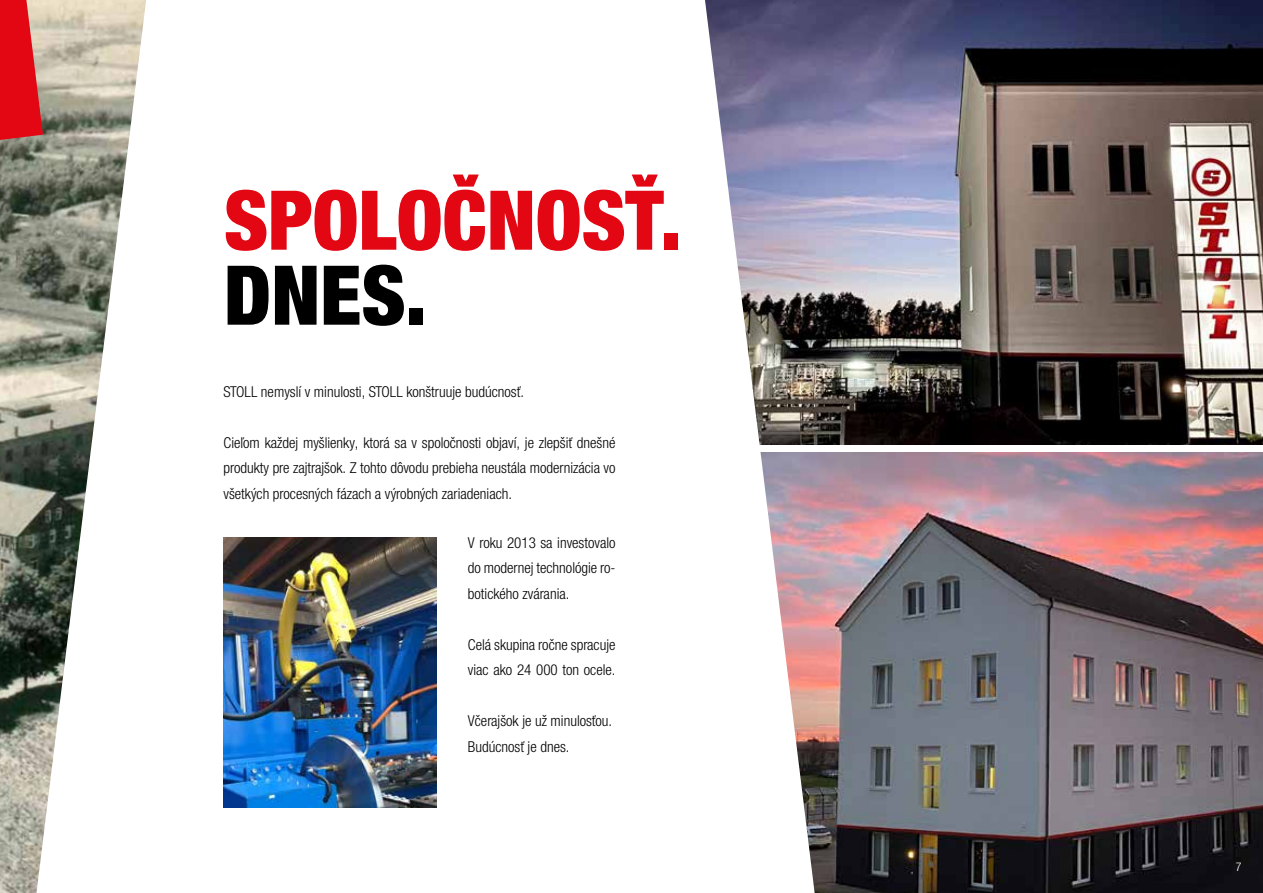
<style>
.page{position:relative;width:1263px;height:893px;background:#fff}
.page>*{position:absolute;margin:0;border:0;box-sizing:border-box;transform-origin:0 0}
.t1{font:900 condensed 82.5px "Helvetica Neue LTW1 G";color:#e30613}
.t2{font:900 condensed 82.5px "Helvetica Neue LTW1 G";color:#000}
.t3{font:300 condensed 15px/25.5px "Helvetica Neue LTW1 G";color:#000;text-align:justify}
.t4{font:300 condensed 12px "Helvetica Neue LTW1 G";color:#fff}
</style>
<div class="page">
<img style="left:0;top:0;width:146px;height:893px">
<img style="left:815px;top:452px;width:448px;height:441px">
<img style="left:815px;top:0;width:448px;height:444px">
<img style="left:705px;top:0;width:110px;height:893px">
<svg style="left:0;top:0;width:43px;height:140px;background:#dd2c33"></svg>
<img style="left:224px;top:537px;width:213px;height:271px">
<h1 class="t1" style="left:224px;top:171px;width:459px">SPOLOČNOSŤ.</h1>
<h1 class="t2" style="left:224px;top:246px;width:205px">DNES.</h1>
<p class="t3" style="left:224px;top:379px;width:302px">STOLL nemyslí v minulosti, STOLL konštruuje budúcnosť.</p>
<p class="t3" style="left:224px;top:430px;width:393px">Cieľom každej myšlienky, ktorá sa v spoločnosti objaví, je zlepšiť dnešné produkty pre zajtrajšok. Z tohto dôvodu prebieha neustála modernizácia vo všetkých procesných fázach a výrobných zariadeniach.</p>
<p class="t3" style="left:468px;top:530px;width:149px">V roku 2013 sa investovalo do modernej technológie ro&shy;botického zvárania.</p>
<p class="t3" style="left:468px;top:632px;width:149px">Celá skupina ročne spracuje viac ako 24 000 ton ocele.</p>
<p class="t3" style="left:468px;top:708px;width:146px">Včerajšok je už minulosťou.<br>Budúcnosť je dnes.</p>
<p class="t4" style="left:1236px;top:860px;width:7px">7</p>
</div>
